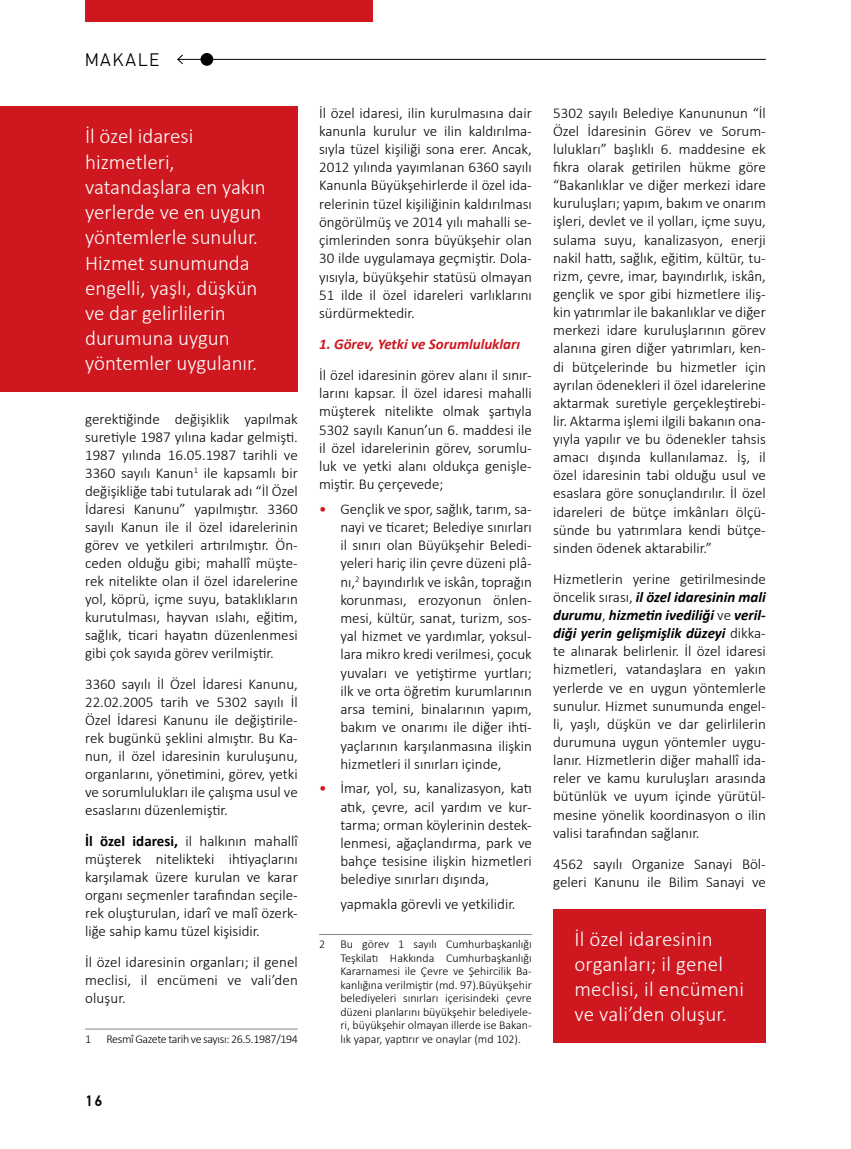
<style>
.page{position:relative;width:851px;height:1149px;background:#fff}
.page>*{position:absolute;margin:0;border:0;box-sizing:border-box;transform-origin:0 0}
.t1{font:300 21px/25.2px "Calibri";color:#fff}
.t2{font:300 18px "PF Din Text Pro";letter-spacing:.1em;color:#000}
.t3{font:300 15px/18.1px "Calibri";color:#000;text-align:justify}
.t4{font:italic 700 15px "Calibri";color:#ce171e}
.t5{font:500 15px "PF Din Text Pro";color:#000}
.t6{font:300 12px/13.5px "Calibri";letter-spacing:-.01em;color:#000;text-align:justify}
.t7{font:300 12px "Calibri";letter-spacing:-.03em;color:#000}
.s1{font-weight:700}
.s2{font-weight:400;color:#ce171e}
.s3{font-weight:700;font-style:italic}
</style>
<div class="page">
<div style="left:85px;top:0;width:288px;height:21px;background:#ce171e"></div>
<div style="left:200px;top:53px;width:13px;height:13px;background:#000;border-radius:50%"></div>
<hr style="left:178px;top:59px;width:587px;height:1px;background:#000">
<svg style="left:177px;top:54px;width:6px;height:10px"></svg>
<hr style="left:85px;top:1028px;width:213px;height:1px;background:#808285">
<hr style="left:319px;top:933px;width:212px;height:1px;background:#808285">
<div style="left:0;top:106px;width:298px;height:285px;background:#ce171e"></div>
<div style="left:553px;top:908px;width:212px;height:134px;background:#ce171e"></div>
<p class="t2" style="left:85px;top:50px;width:76px">MAKALE</p>
<h1 class="t1" style="left:85px;top:124px;width:182px">İl özel idaresi hizmetleri, vatandaşlara en yakın yerlerde ve en uygun yöntemlerle sunulur.<br>Hizmet sunumunda engelli, yaşlı, düşkün ve dar gelirlilerin durumuna uygun yöntemler uygulanır.</h1>
<p class="t3" style="left:85px;top:410px;width:214px">gerektiğinde değişiklik yapılmak suretiyle 1987 yılına kadar gelmişti.<br>1987 yılında 16.05.1987 tarihli ve 3360 sayılı Kanun<sup>1</sup> ile kapsamlı bir değişikliğe tabi tutularak adı “İl Özel İdaresi Kanunu” yapılmıştır. 3360 sayılı Kanun ile il özel idarelerinin görev ve yetkileri artırılmıştır. Ön&shy;ceden olduğu gibi; mahallî müşte&shy;rek nitelikte olan il özel idarelerine yol, köprü, içme suyu, bataklıkların kurutulması, hayvan ıslahı, eğitim, sağlık, ticari hayatın düzenlenmesi gibi çok sayıda görev verilmiştir.</p>
<p class="t3" style="left:85px;top:675px;width:214px">3360 sayılı İl Özel İdaresi Kanunu, 22.02.2005 tarih ve 5302 sayılı İl Özel İdaresi Kanunu ile değiştirile&shy;rek bugünkü şeklini almıştır. Bu Ka&shy;nun, il özel idaresinin kuruluşunu, organlarını, yönetimini, görev, yetki ve sorumlulukları ile çalışma usul ve esaslarını düzenlemiştir.</p>
<p class="t3" style="left:85px;top:831px;width:214px"><span class="s1">İl özel idaresi,</span> il halkının mahallî müşterek nitelikteki ihtiyaçlarını karşılamak üzere kurulan ve karar organı seçmenler tarafından seçile&shy;rek oluşturulan, idarî ve malî özerk&shy;liğe sahip kamu tüzel kişisidir.</p>
<p class="t3" style="left:85px;top:952px;width:214px">İl özel idaresinin organları; il genel meclisi, il encümeni ve vali’den oluşur.</p>
<p class="t6" style="left:85px;top:1031px;width:8px">1</p>
<p class="t7" style="left:106px;top:1030px;width:193px">Resmî Gazete tarih ve sayısı: 26.5.1987/194</p>
<p class="t5" style="left:85px;top:1091px;width:19px">16</p>
<p class="t3" style="left:319px;top:103px;width:214px">İl özel idaresi, ilin kurulmasına dair kanunla kurulur ve ilin kaldırılma&shy;sıyla tüzel kişiliği sona erer. Ancak, 2012 yılında yayımlanan 6360 sayılı Kanunla Büyükşehirlerde il özel ida&shy;relerinin tüzel kişiliğinin kaldırılması öngörülmüş ve 2014 yılı mahalli se&shy;çimlerinden sonra büyükşehir olan 30 ilde uygulamaya geçmiştir. Dola&shy;yısıyla, büyükşehir statüsü olmayan 51 ilde il özel idareleri varlıklarını sürdürmektedir.</p>
<p class="t4" style="left:319px;top:333px;width:202px">1. Görev, Yetki ve Sorumlulukları</p>
<p class="t3" style="left:319px;top:365px;width:214px">İl özel idaresinin görev alanı il sınır&shy;larını kapsar. İl özel idaresi mahalli müşterek nitelikte olmak şartıyla 5302 sayılı Kanun’un 6. maddesi ile il özel idarelerinin görev, sorumlu&shy;luk ve yetki alanı oldukça genişle&shy;miştir. Bu çerçevede;</p>
<p class="t3" style="left:340px;top:499px;width:193px;text-indent:-21px"><span class="s2">•</span> Gençlik ve spor, sağlık, tarım, sa&shy;nayi ve ticaret; Belediye sınırları il sınırı olan Büyükşehir Beledi&shy;yeleri hariç ilin çevre düzeni plâ&shy;nı,<sup>2</sup> bayındırlık ve iskân, toprağın korunması, erozyonun önlen&shy;mesi, kültür, sanat, turizm, sos&shy;yal hizmet ve yardımlar, yoksul&shy;lara mikro kredi verilmesi, çocuk yuvaları ve yetiştirme yurtları; ilk ve orta öğretim kurumlarının arsa temini, binalarının yapım, bakım ve onarımı ile diğer ihti&shy;yaçlarının karşılanmasına ilişkin hizmetleri il sınırları içinde,</p>
<p class="t3" style="left:340px;top:778px;width:193px;text-indent:-21px"><span class="s2">•</span> İmar, yol, su, kanalizasyon, katı atık, çevre, acil yardım ve kur&shy;tarma; orman köylerinin destek&shy;lenmesi, ağaçlandırma, park ve bahçe tesisine ilişkin hizmetleri belediye sınırları dışında,</p>
<p class="t3" style="left:340px;top:894px;width:177px">yapmakla görevli ve yetkilidir.</p>
<p class="t6" style="left:319px;top:936px;width:8px">2</p>
<p class="t6" style="left:340px;top:936px;width:193px">Bu görev 1 sayılı Cumhurbaşkanlığı Teşkilatı Hakkında Cumhurbaşkanlığı Kararnamesi ile Çevre ve Şehircilik Ba&shy;kanlığına verilmiştir (md. 97).Büyükşehir belediyeleri sınırları içerisindeki çevre düzeni planlarını büyükşehir belediyele&shy;ri, büyükşehir olmayan illerde ise Bakan&shy;lık yapar, yaptırır ve onaylar (md 102).</p>
<p class="t3" style="left:553px;top:103px;width:214px">5302 sayılı Belediye Kanununun “İl Özel İdaresinin Görev ve Sorum&shy;lulukları” başlıklı 6. maddesine ek fıkra olarak getirilen hükme göre “Bakanlıklar ve diğer merkezi idare kuruluşları; yapım, bakım ve onarım işleri, devlet ve il yolları, içme suyu, sulama suyu, kanalizasyon, enerji nakil hattı, sağlık, eğitim, kültür, tu&shy;rizm, çevre, imar, bayındırlık, iskân, gençlik ve spor gibi hizmetlere iliş&shy;kin yatırımlar ile bakanlıklar ve diğer merkezi idare kuruluşlarının görev alanına giren diğer yatırımları, ken&shy;di bütçelerinde bu hizmetler için ayrılan ödenekleri il özel idarelerine aktarmak suretiyle gerçekleştirebi&shy;lir. Aktarma işlemi ilgili bakanın ona&shy;yıyla yapılır ve bu ödenekler tahsis amacı dışında kullanılamaz. İş, il özel idaresinin tabi olduğu usul ve esaslara göre sonuçlandırılır. İl özel idareleri de bütçe imkânları ölçü&shy;sünde bu yatırımlara kendi bütçe&shy;sinden ödenek aktarabilir.”</p>
<p class="t3" style="left:553px;top:569px;width:214px">Hizmetlerin yerine getirilmesinde öncelik sırası, <span class="s3">il özel idaresinin mali durumu</span>, <span class="s3">hizmetin ivediliği</span> ve <span class="s3">veril&shy;diği yerin gelişmişlik düzeyi</span> dikka&shy;te alınarak belirlenir. İl özel idaresi hizmetleri, vatandaşlara en yakın yerlerde ve en uygun yöntemlerle sunulur. Hizmet sunumunda engel&shy;li, yaşlı, düşkün ve dar gelirlilerin durumuna uygun yöntemler uygu&shy;lanır. Hizmetlerin diğer mahallî ida&shy;reler ve kamu kuruluşları arasında bütünlük ve uyum içinde yürütül&shy;mesine yönelik koordinasyon o ilin valisi tarafından sağlanır.</p>
<p class="t3" style="left:553px;top:854px;width:214px">4562 sayılı Organize Sanayi Böl&shy;geleri Kanunu ile Bilim Sanayi ve</p>
<h1 class="t1" style="left:574px;top:925px;width:171px">İl özel idaresinin organları; il genel meclisi, il encümeni ve vali’den oluşur.</h1>
</div>
